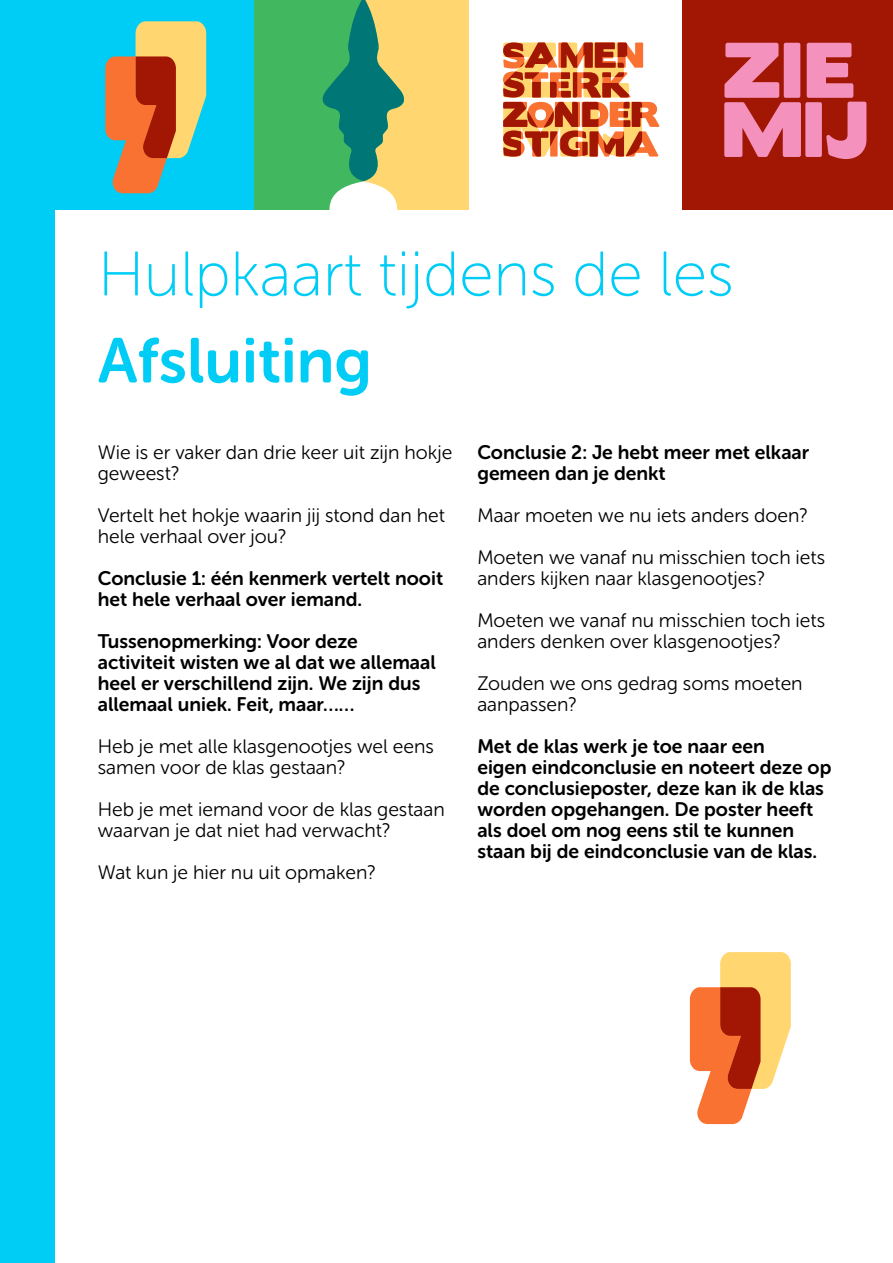
<style>
.page{position:relative;width:893px;height:1263px;background:#fff}
.page>*{position:absolute;margin:0;border:0;box-sizing:border-box;transform-origin:0 0}
.t1{font:63px "Museo Sans Rounded 100";color:#00cdf5}
.t2{font:63px "Museo Sans Rounded 700";color:#00cdf5}
.t3{font:19.5px/21px "Museo Sans Rounded 300";color:#000}
.t4{font:19.5px/21px "Museo Sans Rounded 700";color:#000}
</style>
<div class="page">
<div style="left:0;top:0;width:893px;height:209px;background:#00cdf5"></div>
<svg style="left:105px;top:21px;width:101px;height:172px"></svg>
<div style="left:468px;top:0;width:215px;height:210px;background:#fff"></div>
<svg style="left:503px;top:43px;width:156px;height:114px"></svg>
<svg style="left:254px;top:0;width:214px;height:209px;background:#88bc6e"></svg>
<div style="left:0;top:0;width:54px;height:1263px;background:#00cdf5"></div>
<svg style="left:690px;top:952px;width:101px;height:172px"></svg>
<div style="left:683px;top:0;width:210px;height:210px;background:#a21704"></div>
<svg style="left:724px;top:43px;width:142px;height:116px"></svg>
<h1 class="t1" style="left:98px;top:240px;width:637px">Hulpkaart tijdens de les</h1>
<h1 class="t2" style="left:98px;top:326px;width:276px">Afsluiting</h1>
<p class="t3" style="left:98px;top:442px;width:356px">Wie is er vaker dan drie keer uit zijn hokje geweest?</p>
<p class="t3" style="left:98px;top:505px;width:349px">Vertelt het hokje waarin jij stond dan het hele verhaal over jou?</p>
<p class="t4" style="left:98px;top:568px;width:347px">Conclusie 1: één kenmerk vertelt nooit het hele verhaal over iemand.</p>
<p class="t4" style="left:98px;top:631px;width:339px">Tussenopmerking: Voor deze activiteit wisten we al dat we allemaal heel er verschillend zijn. We zijn dus allemaal uniek. Feit, maar……</p>
<p class="t3" style="left:98px;top:736px;width:337px">Heb je met alle klasgenootjes wel eens samen voor de klas gestaan?</p>
<p class="t3" style="left:98px;top:799px;width:348px">Heb je met iemand voor de klas gestaan waarvan je dat niet had verwacht?</p>
<p class="t3" style="left:98px;top:862px;width:280px">Wat kun je hier nu uit opmaken?</p>
<p class="t4" style="left:477px;top:442px;width:333px">Conclusie 2: Je hebt meer met elkaar gemeen dan je denkt</p>
<p class="t3" style="left:477px;top:494px;width:349px;line-height:42px">Maar moeten we nu iets anders doen?<br>Moeten we vanaf nu misschien toch iets</p>
<p class="t3" style="left:477px;top:557px;width:349px;line-height:42px">anders kijken naar klasgenootjes?<br>Moeten we vanaf nu misschien toch iets</p>
<p class="t3" style="left:477px;top:620px;width:327px;line-height:42px">anders denken over klasgenootjes?<br>Zouden we ons gedrag soms moeten</p>
<p class="t3" style="left:477px;top:694px;width:101px">aanpassen?</p>
<p class="t4" style="left:477px;top:736px;width:356px">Met de klas werk je toe naar een<br>eigen eindconclusie en noteert deze op de conclusieposter, deze kan ik de klas worden opgehangen. De poster heeft als doel om nog eens stil te kunnen staan bij de eindconclusie van de klas.</p>
</div>
